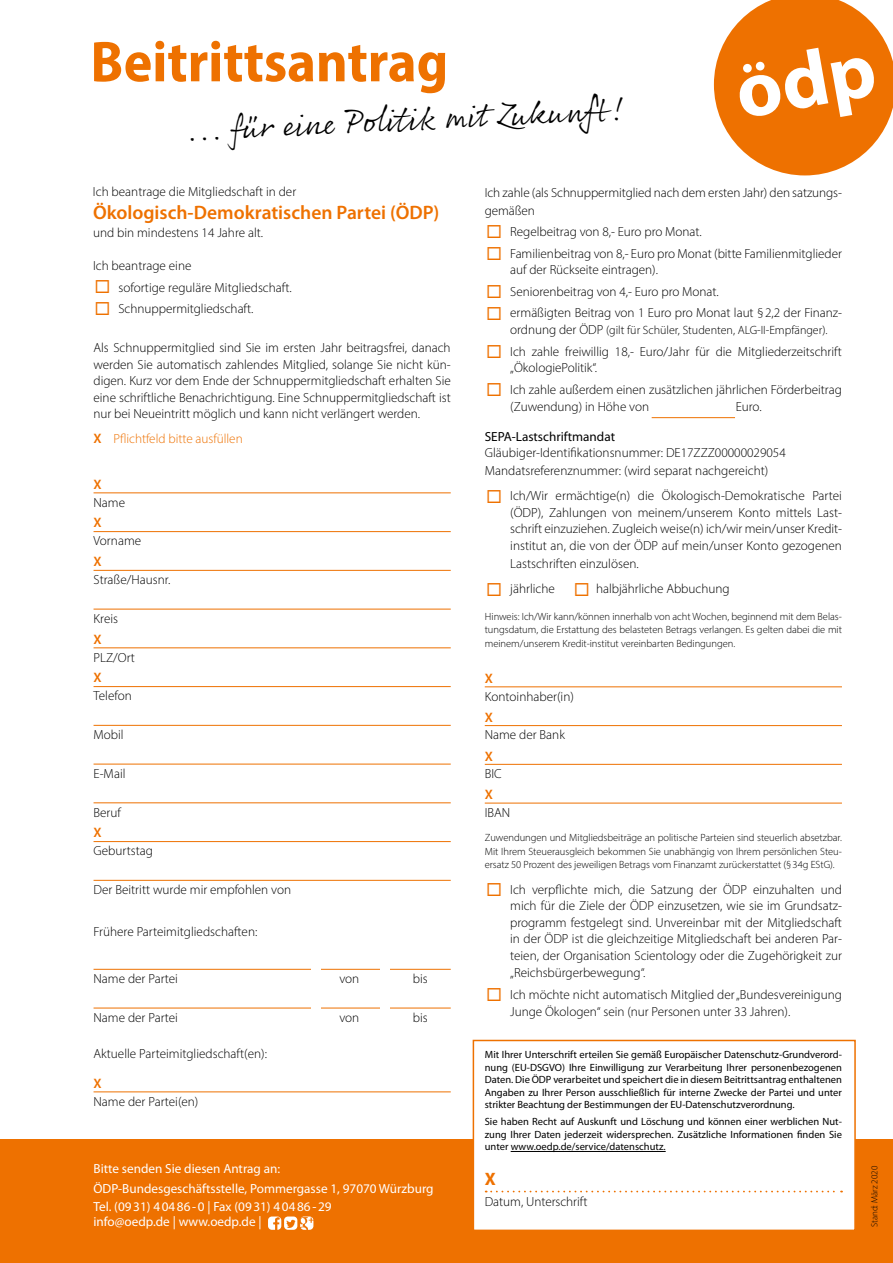
<style>
.page{position:relative;width:893px;height:1263px;background:#fff}
.page>*{position:absolute;margin:0;border:0;box-sizing:border-box;transform-origin:0 0}
.t1{font:700 semi-condensed 58.05px "Myriad Pro";color:#ee7100}
.t2{font:33px "Rollerscript Smooth";color:#000}
.t3{font:600 19.5px "Myriad Pro";color:#ee7100}
.t4{font:700 18px "Myriad Pro";color:#ee7100}
.t5{font:600 13.65px "Myriad Pro";color:#ee7100}
.t6{font:300 13.2px/16.5px "Myriad Pro";letter-spacing:-.005em;color:#000}
.t7{font:13.2px/20.1px "Myriad Pro";color:#fff}
.t8{font:300 13.2px "Myriad Pro";letter-spacing:-.005em;color:#ee7100}
.t9{font:13.2px "Myriad Pro";color:#000}
.t10{font:300 12px "Myriad Pro";color:#000}
.t11{font:10.5px/12.6px "Myriad Pro";color:#000;text-align:justify}
.t12{font:300 10.5px/13.5px "Myriad Pro";letter-spacing:-.005em;color:#000;text-align:justify}
.t13{font:300 9px "Myriad Pro";color:#000}
.s1{color:#ee7100}
.s2{font-size:13.2px}
</style>
<div class="page">
<hr style="left:94px;top:969px;width:357px;height:1px;background:#ee7100">
<hr style="left:94px;top:1008px;width:357px;height:1px;background:#ee7100">
<hr style="left:94px;top:1091px;width:357px;height:1px;background:#ee7100">
<div style="left:0;top:1140px;width:893px;height:123px;background:#ee7100"></div>
<div style="left:473px;top:1040px;width:383px;height:191px;background:#fff;border:2px solid #ee7100"></div>
<hr style="left:485px;top:687px;width:357px;height:1px;background:#ee7100">
<hr style="left:485px;top:725px;width:357px;height:1px;background:#ee7100">
<hr style="left:485px;top:764px;width:357px;height:1px;background:#ee7100">
<hr style="left:485px;top:803px;width:357px;height:1px;background:#ee7100">
<hr style="left:511px;top:1151px;width:155px;height:1px;background:#000">
<svg style="left:486px;top:1190px;width:356px;height:2px"></svg>
<hr style="left:652px;top:417px;width:83px;height:1px;background:#ee7100">
<hr style="left:94px;top:493px;width:357px;height:1px;background:#ee7100">
<hr style="left:94px;top:531px;width:357px;height:1px;background:#ee7100">
<hr style="left:94px;top:570px;width:357px;height:1px;background:#ee7100">
<hr style="left:94px;top:609px;width:357px;height:1px;background:#ee7100">
<hr style="left:94px;top:648px;width:357px;height:1px;background:#ee7100">
<hr style="left:94px;top:686px;width:357px;height:1px;background:#ee7100">
<hr style="left:94px;top:725px;width:357px;height:1px;background:#ee7100">
<hr style="left:94px;top:764px;width:357px;height:1px;background:#ee7100">
<hr style="left:94px;top:802px;width:357px;height:1px;background:#ee7100">
<hr style="left:94px;top:841px;width:357px;height:1px;background:#ee7100">
<hr style="left:94px;top:880px;width:357px;height:1px;background:#ee7100">
<img style="left:300px;top:1216px;width:13px;height:14px">
<img style="left:284px;top:1216px;width:13px;height:14px">
<img style="left:268px;top:1216px;width:13px;height:14px">
<div style="left:311px;top:960px;width:9px;height:64px;background:#fff"></div>
<div style="left:381px;top:960px;width:9px;height:64px;background:#fff"></div>
<svg style="left:713px;top:0;width:180px;height:175px"></svg>
<h1 class="t1" style="left:90px;top:24px;width:359px">Beitrittsantrag</h1>
<h2 class="t2" style="left:185px;top:110px;width:443px;rotate:-3deg">… für eine Pol it ik mit Zukunft!</h2>
<p class="t6" style="left:93px;top:184px;width:205px">Ich beantrage die Mitgliedschaft in der</p>
<h3 class="t3" style="left:93px;top:200px;width:348px">Ökologisch-Demokratischen Partei (ÖDP)</h3>
<p class="t6" style="left:93px;top:224px;width:172px">und bin mindestens 14 Jahre alt.</p>
<p class="t6" style="left:93px;top:257px;width:100px">Ich beantrage eine</p>
<p class="t6" style="left:94px;top:279px;width:199px"><span class="s1">◻</span> sofortige reguläre Mitgliedschaft.</p>
<p class="t6" style="left:94px;top:301px;width:161px"><span class="s1">◻</span> Schnuppermitgliedschaft.</p>
<p class="t6" style="left:94px;top:339px;width:359px;text-align:justify">Als Schnuppermitglied sind Sie im ersten Jahr beitragsfrei, danach werden Sie automatisch zahlendes Mitglied, solange Sie nicht kün&shy;digen. Kurz vor dem Ende der Schnuppermitgliedschaft erhalten Sie eine schriftliche Benachrichtigung. Eine Schnuppermitgliedschaft ist nur bei Neueintritt möglich und kann nicht verlängert werden.</p>
<p class="t8" style="left:114px;top:431px;width:131px">Pflichtfeld bitte ausfüllen</p>
<p class="t5" style="left:94px;top:430px;width:10px">X</p>
<p class="t5" style="left:94px;top:475px;width:10px">X</p>
<p class="t5" style="left:94px;top:514px;width:10px">X</p>
<p class="t5" style="left:94px;top:553px;width:10px">X</p>
<p class="t6" style="left:94px;top:494px;width:33px">Name</p>
<p class="t6" style="left:94px;top:533px;width:49px">Vorname</p>
<p class="t6" style="left:94px;top:571px;width:78px">Straße/Hausnr.</p>
<p class="t6" style="left:94px;top:610px;width:26px">Kreis</p>
<p class="t6" style="left:94px;top:649px;width:43px">PLZ/Ort</p>
<p class="t6" style="left:94px;top:688px;width:40px">Telefon</p>
<p class="t6" style="left:94px;top:726px;width:32px">Mobil</p>
<p class="t6" style="left:94px;top:765px;width:34px">E-Mail</p>
<p class="t6" style="left:94px;top:804px;width:29px">Beruf</p>
<p class="t6" style="left:94px;top:843px;width:61px">Geburtstag</p>
<p class="t6" style="left:94px;top:881px;width:199px">Der Beitritt wurde mir empfohlen von</p>
<p class="t5" style="left:94px;top:630px;width:10px">X</p>
<p class="t5" style="left:94px;top:669px;width:10px">X</p>
<p class="t5" style="left:94px;top:824px;width:10px">X</p>
<p class="t6" style="left:94px;top:923px;width:165px">Frühere Parteimitgliedschaften:</p>
<p class="t6" style="left:94px;top:970px;width:86px">Name der Partei</p>
<p class="t6" style="left:339px;top:970px;width:21px">von</p>
<p class="t6" style="left:413px;top:970px;width:16px">bis</p>
<p class="t6" style="left:94px;top:1009px;width:86px">Name der Partei</p>
<p class="t6" style="left:339px;top:1009px;width:21px">von</p>
<p class="t6" style="left:413px;top:1009px;width:16px">bis</p>
<p class="t6" style="left:94px;top:1046px;width:175px">Aktuelle Parteimitgliedschaft(en):</p>
<p class="t6" style="left:94px;top:1093px;width:106px">Name der Partei(en)</p>
<p class="t5" style="left:94px;top:1075px;width:10px">X</p>
<p class="t7" style="left:94px;top:1158px;width:342px">Bitte senden Sie diesen Antrag an:<br>ÖDP-Bundesgeschäftsstelle, Pommergasse 1, 97070 Würzburg</p>
<p class="t7" style="left:94px;top:1198px;width:240px;line-height:15.9px">Tel. (0931) 40486-0 | Fax (0931) 40486-29 info@oedp.de | www.oedp.de |</p>
<p class="t6" style="left:485px;top:184px;width:359px;line-height:17.5px">Ich zahle (als Schnuppermitglied nach dem ersten Jahr) den satzungs&shy;gemäßen</p>
<p class="t6" style="left:486px;top:223px;width:217px"><span class="s1">◻</span> Regelbeitrag von 8,- Euro pro Monat.</p>
<p class="t6" style="left:510px;top:245px;width:333px;text-indent:-24px"><span class="s1">◻</span> Familienbeitrag von 8,- Euro pro Monat (bitte Familienmitglieder auf der Rückseite eintragen).</p>
<p class="t6" style="left:486px;top:283px;width:234px"><span class="s1">◻</span> Seniorenbeitrag von 4,- Euro pro Monat.</p>
<p class="t6" style="left:486px;top:305px;width:357px"><span class="s1">◻</span> ermäßigten Beitrag von 1 Euro pro Monat laut §2,2 der Finanz-</p>
<p class="t10" style="left:510px;top:323px;width:319px"><span class="s2">ordnung der ÖDP</span> (gilt für Schüler, Studenten, ALG-II-Empfänger).</p>
<p class="t6" style="left:510px;top:343px;width:333px;text-indent:-24px"><span class="s1">◻</span> Ich zahle freiwillig 18,- Euro/Jahr für die Mitgliederzeitschrift „ÖkologiePolitik“.</p>
<p class="t6" style="left:510px;top:380px;width:333px;line-height:17.5px;text-indent:-24px"><span class="s1">◻</span> Ich zahle außerdem einen zusätzlichen jährlichen Förderbeitrag (Zuwendung) in Höhe von</p>
<p class="t6" style="left:736px;top:398px;width:27px">Euro.</p>
<p class="t9" style="left:485px;top:428px;width:132px">SEPA-Lastschriftmandat</p>
<p class="t6" style="left:485px;top:444px;width:303px;line-height:17.5px">Gläubiger-Identifikationsnummer: DE17ZZZ00000029054<br>Mandatsreferenznummer: (wird separat nachgereicht)</p>
<p class="t6" style="left:510px;top:487px;width:333px;text-align:justify;text-indent:-24px"><span class="s1">◻</span> Ich/Wir ermächtige(n) die Ökologisch-Demokratische Partei (ÖDP), Zahlungen von meinem/unserem Konto mittels Last&shy;schrift einzuziehen. Zugleich weise(n) ich/wir mein/unser Kredit&shy;institut an, die von der ÖDP auf mein/unser Konto gezogenen Lastschriften einzulösen.</p>
<p class="t6" style="left:486px;top:581px;width:245px"><span class="s1">◻</span> jährliche <span class="s1">◻</span> halbjährliche Abbuchung</p>
<p class="t12" style="left:485px;top:609px;width:359px">Hinweis: Ich/Wir kann/können innerhalb von acht Wochen, beginnend mit dem Belas&shy;tungsdatum, die Erstattung des belasteten Betrags verlangen. Es gelten dabei die mit meinem/unserem Kredit-institut vereinbarten Bedingungen.</p>
<p class="t5" style="left:485px;top:670px;width:10px">X</p>
<p class="t5" style="left:485px;top:709px;width:10px">X</p>
<p class="t6" style="left:485px;top:688px;width:91px">Kontoinhaber(in)</p>
<p class="t6" style="left:485px;top:727px;width:82px">Name der Bank</p>
<p class="t6" style="left:485px;top:765px;width:18px">BIC</p>
<p class="t6" style="left:485px;top:804px;width:27px">IBAN</p>
<p class="t12" style="left:485px;top:831px;width:359px">Zuwendungen und Mitgliedsbeiträge an politische Parteien sind steuerlich absetzbar.<br>Mit Ihrem Steuerausgleich bekommen Sie unabhängig von Ihrem persönlichen Steu&shy;ersatz 50 Prozent des jeweiligen Betrags vom Finanzamt zurückerstattet (§34g EStG).</p>
<p class="t6" style="left:510px;top:881px;width:333px;text-align:justify;text-indent:-24px"><span class="s1">◻</span> Ich verpflichte mich, die Satzung der ÖDP einzuhalten und mich für die Ziele der ÖDP einzusetzen, wie sie im Grundsatz&shy;programm festgelegt sind. Unvereinbar mit der Mitgliedschaft in der ÖDP ist die gleichzeitige Mitgliedschaft bei anderen Par&shy;teien, der Organisation Scientology oder die Zugehörigkeit zur „Reichsbürgerbewegung“.</p>
<p class="t6" style="left:510px;top:986px;width:333px;text-indent:-24px"><span class="s1">◻</span> Ich möchte nicht automatisch Mitglied der „Bundesvereinigung<br>Junge Ökologen“ sein (nur Personen unter 33 Jahren).</p>
<p class="t11" style="left:485px;top:1048px;width:359px">Mit Ihrer Unterschrift erteilen Sie gemäß Europäischer Datenschutz-Grundverord&shy;nung (EU-DSGVO) Ihre Einwilligung zur Verarbeitung Ihrer personenbezogenen Daten. Die ÖDP verarbeitet und speichert die in diesem Beitrittsantrag enthaltenen Angaben zu Ihrer Person ausschließlich für interne Zwecke der Partei und unter strikter Beachtung der Bestimmungen der EU-Datenschutzverordnung.</p>
<p class="t11" style="left:485px;top:1115px;width:359px">Sie haben Recht auf Auskunft und Löschung und können einer werblichen Nut&shy;zung Ihrer Daten jederzeit widersprechen. Zusätzliche Informationen finden Sie unter www.oedp.de/service/datenschutz.</p>
<p class="t5" style="left:485px;top:747px;width:10px">X</p>
<p class="t5" style="left:485px;top:786px;width:10px">X</p>
<h3 class="t4" style="left:485px;top:1168px;width:13px">X</h3>
<p class="t6" style="left:485px;top:1193px;width:104px">Datum, Unterschrift</p>
<p class="t13" style="left:869px;top:1227px;width:63px;rotate:-90deg">Stand: März 2020</p>
</div>
